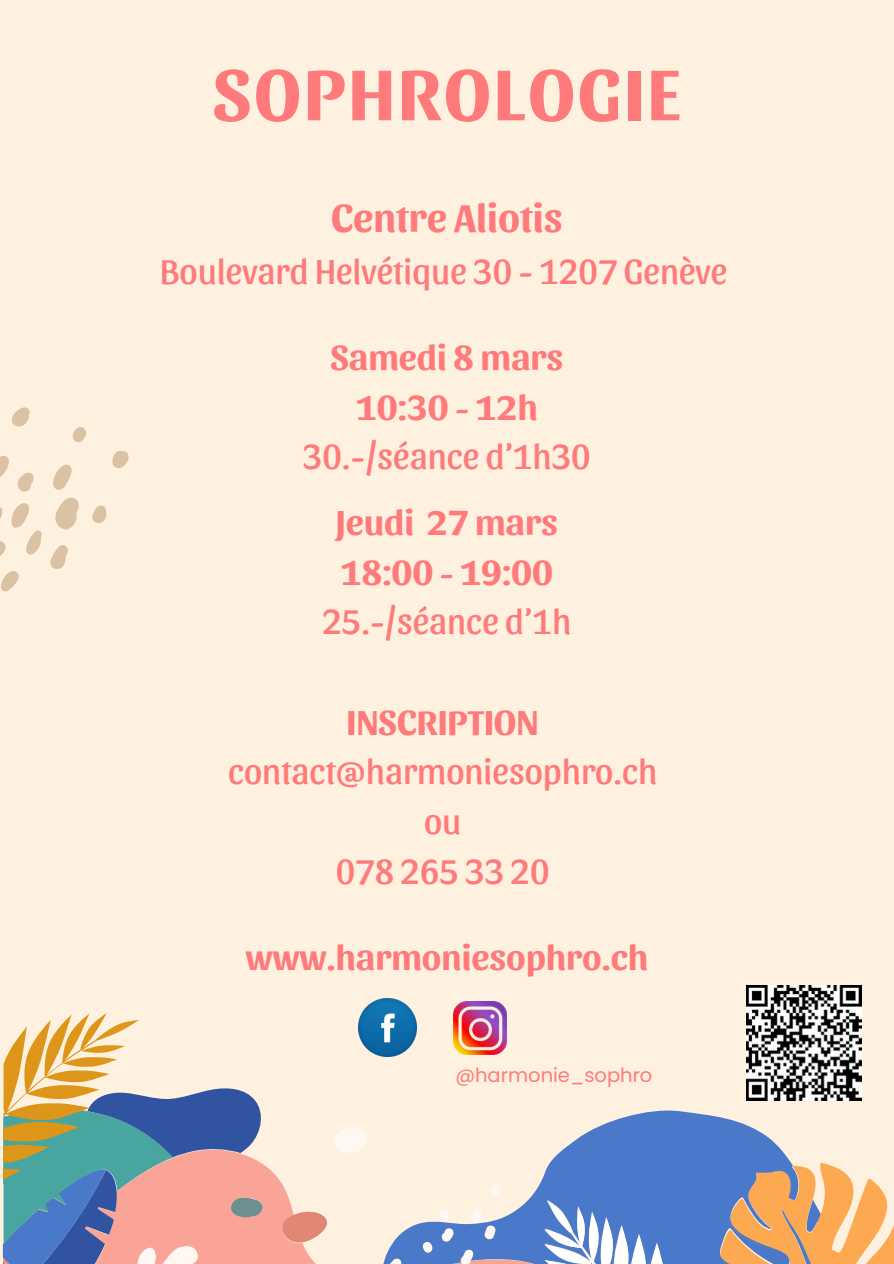
<style>
.page{position:relative;width:894px;height:1264px;background:#fff}
.page>*{position:absolute;margin:0;border:0;box-sizing:border-box;transform-origin:0 0}
.t1{font:700 75px "Sansita";letter-spacing:.035em;color:#ff7a7a}
.t2{font:700 40.5px "Sansita";color:#ff7a7a}
.t3{font:700 36px/49.5px "Sansita";color:#ff7a7a;text-align:center}
.t4{font:36px/49.5px "Sansita";color:#ff7a7a;text-align:center}
.t5{font:19.5px "Poppins";color:#ff7a7a}
.s1{font-weight:400}
.s2{font-weight:700}
</style>
<div class="page">
<div style="left:0;top:0;width:893px;height:1263px;background:#fff1e0"></div>
<svg style="left:265px;top:1166px;width:50px;height:97px;fill:#faa497"></svg>
<svg style="left:335px;top:1128px;width:31px;height:25px"></svg>
<svg style="left:383px;top:1110px;width:408px;height:153px;fill:#4b79c9"></svg>
<svg style="left:719px;top:1162px;width:174px;height:101px"></svg>
<svg style="left:281px;top:1210px;width:46px;height:33px"></svg>
<svg style="left:422px;top:1208px;width:73px;height:55px"></svg>
<svg style="left:544px;top:1200px;width:121px;height:64px;background:#89a7da"></svg>
<svg style="left:3px;top:1013px;width:262px;height:250px"></svg>
<img style="left:453px;top:1001px;width:53px;height:53px">
<img style="left:358px;top:998px;width:58px;height:58px">
<svg style="left:0;top:407px;width:129px;height:185px"></svg>
<img style="left:746px;top:985px;width:115px;height:115px">
<h1 class="t1" style="left:213px;top:44px;width:469px">SOPHROLOGIE</h1>
<h3 class="t2" style="left:331px;top:191px;width:233px">Centre Aliotis</h3>
<h3 class="t4" style="left:160px;top:244px;width:568px">Boulevard Helvétique 30 - 1207 Genève</h3>
<p class="t3" style="left:303px;top:330px;width:289px">Samedi 8 mars<br>10:30 - 12h<br><span class="s1">30.-/séance d’1h30</span></p>
<h2 class="t3" style="left:322px;top:495px;width:250px">Jeudi 27 mars<br>18:00 - 19:00<br><span class="s1">25.-/séance d’1h</span></h2>
<h3 class="t4" style="left:228px;top:695px;width:430px"><span class="s2">INSCRIPTION </span>contact@harmoniesophro.ch ou<br>078 265 33 20</h3>
<h3 class="t3" style="left:245px;top:929px;width:404px">www.harmoniesophro.ch</h3>
<h3 class="t5" style="left:455px;top:1061px;width:198px">@harmonie_sophro</h3>
</div>
